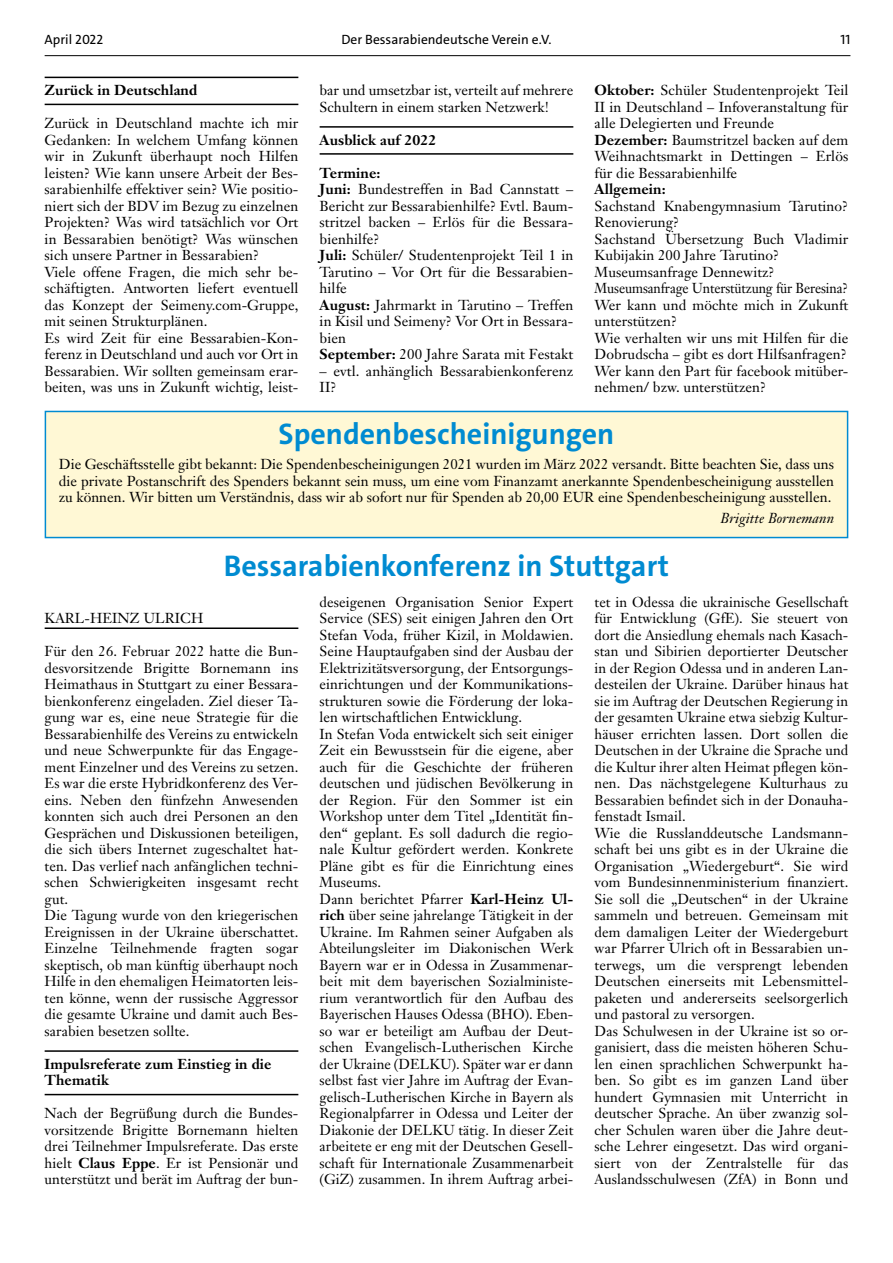
<style>
.page{position:relative;width:893px;height:1263px;background:#fff}
.page>*{position:absolute;margin:0;border:0;box-sizing:border-box;transform-origin:0 0}
.t1{font:700 30px "The Sans";color:#008bd1}
.t2{font:14.25px/16.5px "Janson Text";letter-spacing:.005em;color:#000}
.t3{font:700 14.25px/16.5px "Janson Text";letter-spacing:.005em;color:#000}
.t4{font:italic 14.25px "Janson Text";letter-spacing:.005em;color:#000}
.t5{font:13.5px "The Sans";color:#000}
.s1{font-weight:700}
</style>
<div class="page">
<hr style="left:45px;top:55px;width:805px;height:1px;background:#000">
<hr style="left:45px;top:77px;width:253px;height:1px;background:#000">
<hr style="left:45px;top:104px;width:253px;height:1px;background:#000">
<hr style="left:320px;top:126px;width:253px;height:2px;background:#000">
<hr style="left:320px;top:153px;width:253px;height:2px;background:#000">
<div style="left:45px;top:411px;width:803px;height:126px;background:#fff8d5"></div>
<div style="left:45px;top:411px;width:803px;height:127px;border:2px solid #008bd1"></div>
<hr style="left:45px;top:627px;width:253px;height:2px;background:#000">
<hr style="left:45px;top:1050px;width:253px;height:2px;background:#000">
<hr style="left:45px;top:1094px;width:253px;height:1px;background:#000">
<p class="t5" style="left:45px;top:31px;width:60px">April 2022</p>
<p class="t5" style="left:341px;top:31px;width:212px">Der Bessarabiendeutsche Verein e.V.</p>
<p class="t5" style="left:840px;top:31px;width:11px">11</p>
<p class="t3" style="left:45px;top:82px;width:154px">Zurück in Deutschland</p>
<p class="t2" style="left:45px;top:115px;width:255px">Zurück in Deutschland machte ich mir Gedanken: In welchem Umfang können wir in Zukunft überhaupt noch Hilfen leisten? Wie kann unsere Arbeit der Bes&shy;sarabienhilfe effektiver sein? Wie positio&shy;niert sich der BDV im Bezug zu einzelnen Projekten? Was wird tatsächlich vor Ort in Bessarabien benötigt? Was wünschen sich unsere Partner in Bessarabien?<br>Viele offene Fragen, die mich sehr be&shy;schäftigten. Antworten liefert eventuell das Konzept der Seimeny.com-Gruppe, mit seinen Strukturplänen.<br>Es wird Zeit für eine Bessarabien-Kon&shy;ferenz in Deutschland und auch vor Ort in Bessarabien. Wir sollten gemeinsam erar&shy;beiten, was uns in Zukunft wichtig, leist-</p>
<p class="t2" style="left:595px;top:82px;width:255px"><span class="s1">Oktober:</span> Schüler Studentenprojekt Teil II in Deutschland – Infoveranstaltung für alle Delegierten und Freunde <span class="s1">Dezember:</span> Baumstritzel backen auf dem Weihnachtsmarkt in Dettingen – Erlös für die Bessarabienhilfe</p>
<p class="t3" style="left:595px;top:181px;width:73px">Allgemein:</p>
<p class="t2" style="left:595px;top:197px;width:255px">Sachstand Knabengymnasium Tarutino?<br>Renovierung?<br>Sachstand Übersetzung Buch Vladimir<br>Kubijakin 200 Jahre Tarutino?<br>Museumsanfrage Dennewitz?<br>Museumsanfrage Unterstützung für Beresina?<br>Wer kann und möchte mich in Zukunft unterstützen?<br>Wie verhalten wir uns mit Hilfen für die<br>Dobrudscha – gibt es dort Hilfsanfragen?<br>Wer kann den Part für facebook mitüber&shy;nehmen/ bzw. unterstützen?</p>
<h1 class="t1" style="left:279px;top:415px;width:337px">Spendenbescheinigungen</h1>
<p class="t2" style="left:59px;top:456px;width:777px;text-align:justify">Die Geschäftsstelle gibt bekannt: Die Spendenbescheinigungen 2021 wurden im März 2022 versandt. Bitte beachten Sie, dass uns die private Postanschrift des Spenders bekannt sein muss, um eine vom Finanzamt anerkannte Spendenbescheinigung ausstellen zu können. Wir bitten um Verständnis, dass wir ab sofort nur für Spenden ab 20,00 EUR eine Spendenbescheinigung ausstellen.</p>
<p class="t4" style="left:721px;top:509px;width:115px">Brigitte Bornemann</p>
<p class="t2" style="left:320px;top:82px;width:255px">bar und umsetzbar ist, verteilt auf mehrere<br>Schultern in einem starken Netzwerk!</p>
<p class="t3" style="left:320px;top:131px;width:118px">Ausblick auf 2022</p>
<p class="t2" style="left:320px;top:164px;width:255px"><span class="s1">Termine:<br>Juni:</span> Bundestreffen in Bad Cannstatt –<br>Bericht zur Bessarabienhilfe? Evtl. Baum&shy;stritzel backen – Erlös für die Bessara&shy;bienhilfe?<br><span class="s1">Juli:</span> Schüler/ Studentenprojekt Teil 1 in<br>Tarutino – Vor Ort für die Bessarabien&shy;hilfe<br><span class="s1">August:</span> Jahrmarkt in Tarutino – Treffen in Kisil und Seimeny? Vor Ort in Bessara&shy;bien<br><span class="s1">September:</span> 200 Jahre Sarata mit Festakt</p>
<p class="t2" style="left:320px;top:362px;width:255px">– evtl. anhänglich Bessarabienkonferenz<br>II?</p>
<h1 class="t1" style="left:224px;top:547px;width:447px">Bessarabienkonferenz in Stuttgart</h1>
<p class="t2" style="left:320px;top:593px;width:255px">deseigenen Organisation Senior Expert Service (SES) seit einigen Jahren den Ort Stefan Voda, früher Kizil, in Moldawien.<br>Seine Hauptaufgaben sind der Ausbau der Elektrizitätsversorgung, der Entsorgungs&shy;einrichtungen und der Kommunikations&shy;strukturen sowie die Förderung der loka&shy;len wirtschaftlichen Entwicklung.<br>In Stefan Voda entwickelt sich seit einiger Zeit ein Bewusstsein für die eigene, aber auch für die Geschichte der früheren deutschen und jüdischen Bevölkerung in der Region. Für den Sommer ist ein Workshop unter dem Titel „Identität fin&shy;den“ geplant. Es soll dadurch die regio&shy;nale Kultur gefördert werden. Konkrete Pläne gibt es für die Einrichtung eines Museums.<br>Dann berichtet Pfarrer <span class="s1">Karl-Heinz Ul&shy;rich</span> über seine jahrelange Tätigkeit in der Ukraine. Im Rahmen seiner Aufgaben als Abteilungsleiter im Diakonischen Werk Bayern war er in Odessa in Zusammenar&shy;beit mit dem bayerischen Sozialministe&shy;rium verantwortlich für den Aufbau des Bayerischen Hauses Odessa (BHO). Eben&shy;so war er beteiligt am Aufbau der Deut&shy;schen Evangelisch-Lutherischen Kirche der Ukraine (DELKU). Später war er dann selbst fast vier Jahre im Auftrag der Evan&shy;gelisch-Lutherischen Kirche in Bayern als Regionalpfarrer in Odessa und Leiter der Diakonie der DELKU tätig. In dieser Zeit arbeitete er eng mit der Deutschen Gesell&shy;schaft für Internationale Zusammenarbeit (GiZ) zusammen. In ihrem Auftrag arbei-</p>
<p class="t2" style="left:595px;top:593px;width:255px">tet in Odessa die ukrainische Gesellschaft für Entwicklung (GfE). Sie steuert von dort die Ansiedlung ehemals nach Kasach&shy;stan und Sibirien deportierter Deutscher in der Region Odessa und in anderen Lan&shy;desteilen der Ukraine. Darüber hinaus hat sie im Auftrag der Deutschen Regierung in der gesamten Ukraine etwa siebzig Kultur&shy;häuser errichten lassen. Dort sollen die Deutschen in der Ukraine die Sprache und die Kultur ihrer alten Heimat pflegen kön&shy;nen. Das nächstgelegene Kulturhaus zu Bessarabien befindet sich in der Donauha&shy;fenstadt Ismail.<br>Wie die Russlanddeutsche Landsmann&shy;schaft bei uns gibt es in der Ukraine die Organisation „Wiedergeburt“. Sie wird vom Bundesinnenministerium finanziert.<br>Sie soll die „Deutschen“ in der Ukraine sammeln und betreuen. Gemeinsam mit dem damaligen Leiter der Wiedergeburt war Pfarrer Ulrich oft in Bessarabien un&shy;terwegs, um die versprengt lebenden Deutschen einerseits mit Lebensmittel&shy;paketen und andererseits seelsorgerlich und pastoral zu versorgen.<br>Das Schulwesen in der Ukraine ist so or&shy;ganisiert, dass die meisten höheren Schu&shy;len einen sprachlichen Schwerpunkt ha&shy;ben. So gibt es im ganzen Land über hundert Gymnasien mit Unterricht in deutscher Sprache. An über zwanzig sol&shy;cher Schulen waren über die Jahre deut&shy;sche Lehrer eingesetzt. Das wird organi&shy;siert von der Zentralstelle für das Auslandsschulwesen (ZfA) in Bonn und</p>
<p class="t2" style="left:45px;top:610px;width:160px">KARL-HEINZ ULRICH</p>
<p class="t2" style="left:45px;top:643px;width:255px">Für den 26. Februar 2022 hatte die Bun&shy;desvorsitzende Brigitte Bornemann ins Heimathaus in Stuttgart zu einer Bessara&shy;bienkonferenz eingeladen. Ziel dieser Ta&shy;gung war es, eine neue Strategie für die Bessarabienhilfe des Vereins zu entwickeln und neue Schwerpunkte für das Engage&shy;ment Einzelner und des Vereins zu setzen.<br>Es war die erste Hybridkonferenz des Ver&shy;eins. Neben den fünfzehn Anwesenden konnten sich auch drei Personen an den Gesprächen und Diskussionen beteiligen, die sich übers Internet zugeschaltet hat&shy;ten. Das verlief nach anfänglichen techni&shy;schen Schwierigkeiten insgesamt recht gut.<br>Die Tagung wurde von den kriegerischen Ereignissen in der Ukraine überschattet.<br>Einzelne Teilnehmende fragten sogar skeptisch, ob man künftig überhaupt noch Hilfe in den ehemaligen Heimatorten leis&shy;ten könne, wenn der russische Aggressor die gesamte Ukraine und damit auch Bes&shy;sarabien besetzen sollte.</p>
<p class="t3" style="left:45px;top:1055px;width:228px">Impulsreferate zum Einstieg in die<br>Thematik</p>
<p class="t2" style="left:45px;top:1105px;width:255px;text-align:justify">Nach der Begrüßung durch die Bundes&shy;vorsitzende Brigitte Bornemann hielten drei Teilnehmer Impulsreferate. Das erste hielt <span class="s1">Claus Eppe</span>. Er ist Pensionär und unterstützt und berät im Auftrag der bun-</p>
</div>
